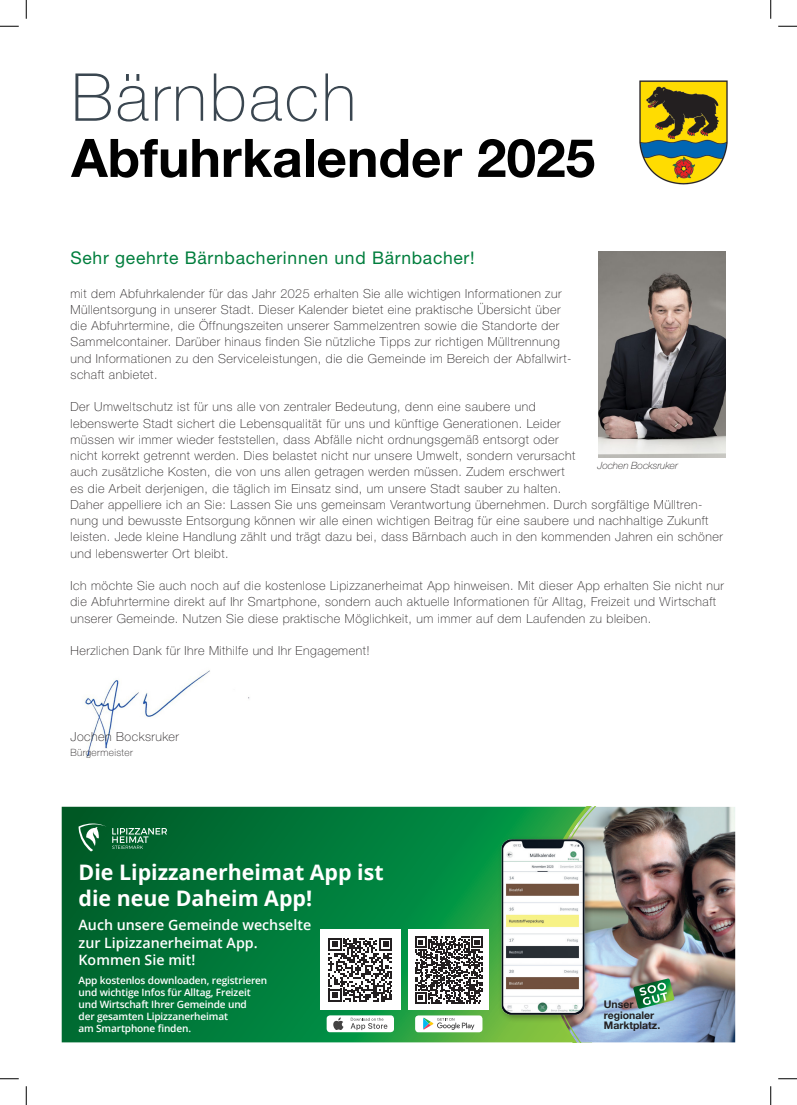
<style>
.page{position:relative;width:797px;height:1105px;background:#fff}
.page>*{position:absolute;margin:0;border:0;box-sizing:border-box;transform-origin:0 0}
.t1{font:100 66.25px "Helvetica Neue LTW1 G";letter-spacing:.04em;color:#3a4650}
.t2{font:700 53.12px "Helvetica Neue LTW1 G";color:#000}
.t3{font:700 21.38px/25.6px "Open Sans";color:#fff}
.t4{font:17.5px "Helvetica Neue LTW1 G";letter-spacing:.04em;color:#007e3d}
.t5{font:600 14.25px/17.1px "Open Sans";color:#fff}
.t6{font:100 12.5px/16.2px "Helvetica Neue LTW1 G";letter-spacing:.04em;color:#231f20}
.t7{font:700 10.5px/10.5px "Helvetica Neue";color:#231f20}
.t8{font:600 10.12px/12.1px "Open Sans";letter-spacing:-.015em;color:#fff}
.t9{font:italic 100 10px "Helvetica Neue LTW1 G";color:#231f20}
.t10{font:100 10px "Helvetica Neue LTW1 G";letter-spacing:.04em;color:#231f20}
</style>
<div class="page">
<img style="left:84px;top:670px;width:166px;height:87px">
<img style="left:639px;top:80px;width:89px;height:105px">
<img style="left:598px;top:251px;width:127px;height:207px">
<svg style="left:62px;top:807px;width:476px;height:235px;background:#037939"></svg>
<img style="left:544px;top:807px;width:191px;height:235px">
<div style="left:498px;top:835px;width:95px;height:188px;background:#231f20;opacity:.4"></div>
<img style="left:489px;top:831px;width:98px;height:197px">
<svg style="left:112px;top:828px;width:55px;height:21px"></svg>
<svg style="left:79px;top:823px;width:27px;height:28px"></svg>
<div style="left:408px;top:930px;width:81px;height:80px;background:#fff"></div>
<svg style="left:415px;top:936px;width:67px;height:67px"></svg>
<div style="left:415px;top:1015px;width:67px;height:17px;background:#fff;border-radius:3px"></div>
<svg style="left:423px;top:1018px;width:51px;height:12px"></svg>
<div style="left:320px;top:930px;width:81px;height:80px;background:#fff"></div>
<svg style="left:328px;top:938px;width:64px;height:64px"></svg>
<div style="left:326px;top:1015px;width:68px;height:17px;background:#fff;border-radius:3px"></div>
<svg style="left:350px;top:1018px;width:37px;height:12px"></svg>
<svg style="left:333px;top:1017px;width:10px;height:13px"></svg>
<svg style="left:633px;top:978px;width:41px;height:31px"></svg>
<svg style="left:0;top:25px;width:19px;height:2px"></svg>
<svg style="left:778px;top:25px;width:19px;height:2px"></svg>
<svg style="left:0;top:1078px;width:19px;height:1px"></svg>
<svg style="left:778px;top:1078px;width:19px;height:1px"></svg>
<svg style="left:25px;top:0;width:2px;height:19px"></svg>
<svg style="left:25px;top:1086px;width:2px;height:19px"></svg>
<svg style="left:770px;top:0;width:1px;height:19px"></svg>
<svg style="left:770px;top:1086px;width:1px;height:19px"></svg>
<h1 class="t1" style="left:71px;top:58px;width:286px">Bärnbach</h1>
<h2 class="t2" style="left:71px;top:125px;width:525px">Abfuhrkalender 2025</h2>
<h3 class="t4" style="left:70px;top:247px;width:406px">Sehr geehrte Bärnbacherinnen und Bärnbacher!</h3>
<p class="t6" style="left:70px;top:285px;width:502px">mit dem Abfuhrkalender für das Jahr 2025 erhalten Sie alle wichtigen Informationen zur Müllentsorgung in unserer Stadt. Dieser Kalender bietet eine praktische Übersicht über die Abfuhrtermine, die Öffnungszeiten unserer Sammelzentren sowie die Standorte der Sammelcontainer. Darüber hinaus finden Sie nützliche Tipps zur richtigen Mülltrennung und Informationen zu den Serviceleistungen, die die Gemeinde im Bereich der Abfallwirt&shy;schaft anbietet.</p>
<p class="t6" style="left:70px;top:399px;width:654px">Der Umweltschutz ist für uns alle von zentraler Bedeutung, denn eine saubere und<br>lebenswerte Stadt sichert die Lebensqualität für uns und künftige Generationen. Leider<br>müssen wir immer wieder feststellen, dass Abfälle nicht ordnungsgemäß entsorgt oder<br>nicht korrekt getrennt werden. Dies belastet nicht nur unsere Umwelt, sondern verursacht<br>auch zusätzliche Kosten, die von uns allen getragen werden müssen. Zudem erschwert<br>es die Arbeit derjenigen, die täglich im Einsatz sind, um unsere Stadt sauber zu halten.<br>Daher appelliere ich an Sie: Lassen Sie uns gemeinsam Verantwortung übernehmen. Durch sorgfältige Mülltren&shy;nung und bewusste Entsorgung können wir alle einen wichtigen Beitrag für eine saubere und nachhaltige Zukunft leisten. Jede kleine Handlung zählt und trägt dazu bei, dass Bärnbach auch in den kommenden Jahren ein schöner und lebenswerter Ort bleibt.</p>
<p class="t6" style="left:70px;top:577px;width:655px">Ich möchte Sie auch noch auf die kostenlose Lipizzanerheimat App hinweisen. Mit dieser App erhalten Sie nicht nur die Abfuhrtermine direkt auf Ihr Smartphone, sondern auch aktuelle Informationen für Alltag, Freizeit und Wirtschaft unserer Gemeinde. Nutzen Sie diese praktische Möglichkeit, um immer auf dem Laufenden zu bleiben.</p>
<p class="t6" style="left:70px;top:642px;width:301px">Herzlichen Dank für Ihre Mithilfe und Ihr Engagement!</p>
<p class="t9" style="left:597px;top:460px;width:82px">Jochen Bocksruker</p>
<p class="t6" style="left:70px;top:729px;width:110px">Jochen Bocksruker</p>
<p class="t10" style="left:70px;top:747px;width:64px">Bürgermeister</p>
<h3 class="t3" style="left:79px;top:859px;width:307px">Die Lipizzanerheimat App ist die neue Daheim App!</h3>
<p class="t5" style="left:79px;top:916px;width:234px">Auch unsere Gemeinde wechselte zur Lipizzanerheimat App.<br>Kommen Sie mit!</p>
<p class="t8" style="left:79px;top:974px;width:190px">App kostenlos downloaden, registrieren und wichtige Infos für Alltag, Freizeit und Wirtschaft Ihrer Gemeinde und<br>der gesamten Lipizzanerheimat<br>am Smartphone finden.</p>
<p class="t7" style="left:604px;top:999px;width:58px">Unser regionaler<br>Marktplatz.</p>
</div>
